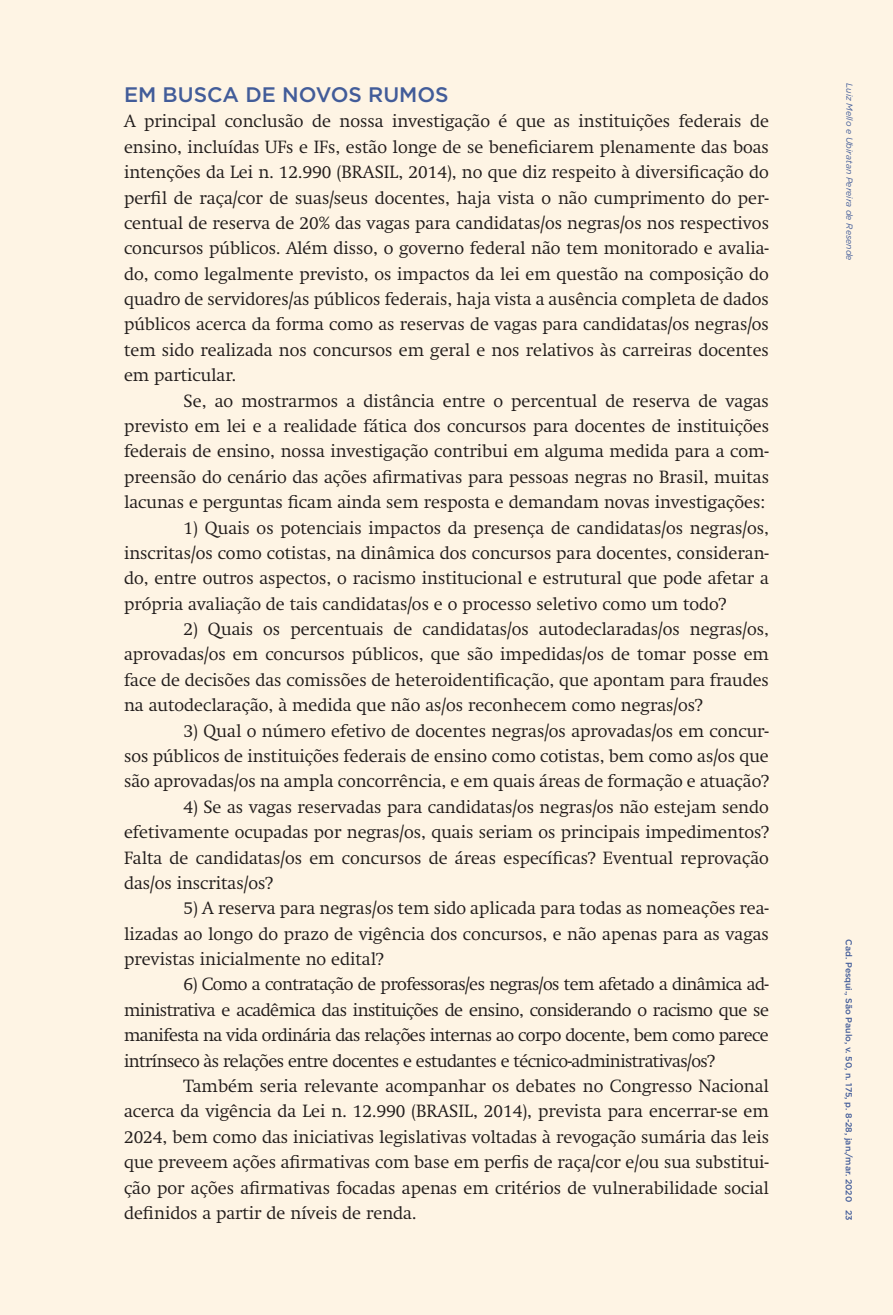
<style>
.page{position:relative;width:893px;height:1315px;background:#fef4e4}
.page>*{position:absolute;margin:0;border:0;box-sizing:border-box;transform-origin:0 0}
.Subtitulo1{font:500 21px "Gotham HTF";color:#4361ac}
.CorpoRecuo{font:300 17.5px/25.4px "Swift";color:#231f20;text-align:justify}
.CorpoSemRecuo{font:300 17.5px/25.4px "Swift";color:#231f20;text-align:justify}
.t1{font:500 8.75px "Gotham HTF";color:#4361ac}
.t2{font:italic 8.75px "Gotham HTF";color:#4361ac}
</style>
<div class="page">
<p class="Subtitulo1" style="left:124px;top:83px;width:326px">EM BUSCA DE NOVOS RUMOS</p>
<p class="CorpoSemRecuo" style="left:124px;top:109px;width:646px">A principal conclusão de nossa investigação é que as instituições federais de ensino, incluídas UFs e IFs, estão longe de se beneficiarem plenamente das boas intenções da Lei n. 12.990 (BRASIL, 2014), no que diz respeito à diversificação do perfil de raça/cor de suas/seus docentes, haja vista o não cumprimento do per&shy;centual de reserva de 20% das vagas para candidatas/os negras/os nos respectivos concursos públicos. Além disso, o governo federal não tem monitorado e avalia&shy;do, como legalmente previsto, os impactos da lei em questão na composição do quadro de servidores/as públicos federais, haja vista a ausência completa de dados públicos acerca da forma como as reservas de vagas para candidatas/os negras/os tem sido realizada nos concursos em geral e nos relativos às carreiras docentes em particular.</p>
<p class="CorpoRecuo" style="left:124px;top:388px;width:646px;text-indent:60px">Se, ao mostrarmos a distância entre o percentual de reserva de vagas previsto em lei e a realidade fática dos concursos para docentes de instituições federais de ensino, nossa investigação contribui em alguma medida para a com&shy;preensão do cenário das ações afirmativas para pessoas negras no Brasil, muitas lacunas e perguntas ficam ainda sem resposta e demandam novas investigações:</p>
<p class="CorpoRecuo" style="left:124px;top:515px;width:646px;text-indent:60px">1) Quais os potenciais impactos da presença de candidatas/os negras/os, inscritas/os como cotistas, na dinâmica dos concursos para docentes, consideran&shy;do, entre outros aspectos, o racismo institucional e estrutural que pode afetar a própria avaliação de tais candidatas/os e o processo seletivo como um todo?</p>
<p class="CorpoRecuo" style="left:124px;top:616px;width:646px;text-indent:60px">2) Quais os percentuais de candidatas/os autodeclaradas/os negras/os, aprovadas/os em concursos públicos, que são impedidas/os de tomar posse em face de decisões das comissões de heteroidentificação, que apontam para fraudes na autodeclaração, à medida que não as/os reconhecem como negras/os?</p>
<p class="CorpoRecuo" style="left:124px;top:718px;width:646px;text-indent:60px">3) Qual o número efetivo de docentes negras/os aprovadas/os em concur&shy;sos públicos de instituições federais de ensino como cotistas, bem como as/os que são aprovadas/os na ampla concorrência, e em quais áreas de formação e atuação?</p>
<p class="CorpoRecuo" style="left:124px;top:794px;width:646px;text-indent:60px">4) Se as vagas reservadas para candidatas/os negras/os não estejam sendo efetivamente ocupadas por negras/os, quais seriam os principais impedimentos?<br>Falta de candidatas/os em concursos de áreas específicas? Eventual reprovação das/os inscritas/os?</p>
<p class="CorpoRecuo" style="left:124px;top:895px;width:646px;text-indent:60px">5) A reserva para negras/os tem sido aplicada para todas as nomeações rea&shy;lizadas ao longo do prazo de vigência dos concursos, e não apenas para as vagas previstas inicialmente no edital?</p>
<p class="CorpoRecuo" style="left:124px;top:972px;width:646px;text-indent:60px">6) Como a contratação de professoras/es negras/os tem afetado a dinâmica ad&shy;ministrativa e acadêmica das instituições de ensino, considerando o racismo que se manifesta na vida ordinária das relações internas ao corpo docente, bem como parece intrínseco às relações entre docentes e estudantes e técnico-administrativas/os?</p>
<p class="CorpoRecuo" style="left:124px;top:1073px;width:646px;text-indent:60px">Também seria relevante acompanhar os debates no Congresso Nacional acerca da vigência da Lei n. 12.990 (BRASIL, 2014), prevista para encerrar-se em 2024, bem como das iniciativas legislativas voltadas à revogação sumária das leis que preveem ações afirmativas com base em perfis de raça/cor e/ou sua substitui&shy;ção por ações afirmativas focadas apenas em critérios de vulnerabilidade social definidos a partir de níveis de renda.</p>
<p class="t2" style="left:854px;top:83px;width:179px;rotate:90deg">Luiz Mello e Ubiratan Pereira de Resende</p>
<p class="t1" style="left:854px;top:939px;width:283px;rotate:90deg">Cad. Pesqui., São Paulo, v. 50, n. 175, p. 8-28, jan./mar. 2020 23</p>
</div>
